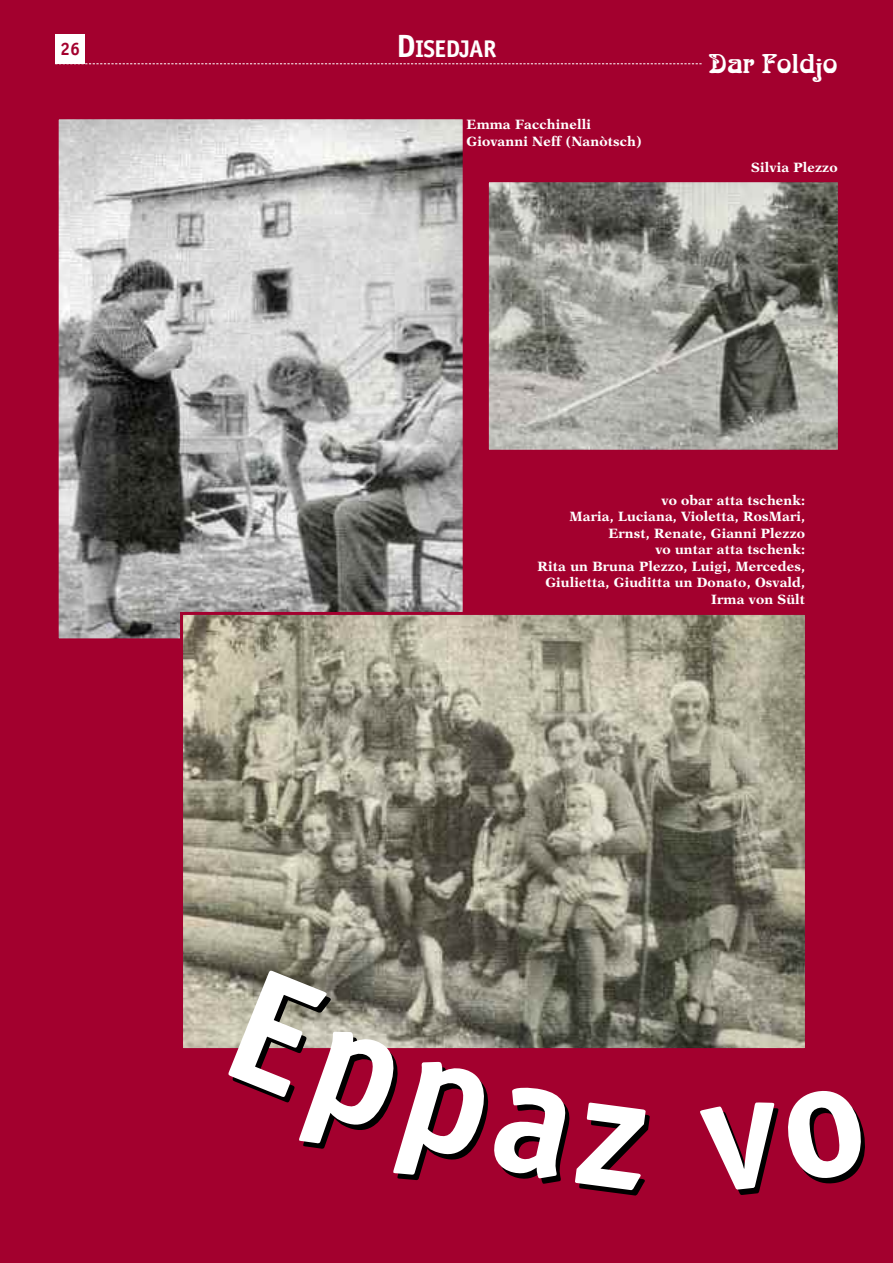
<style>
.page{position:relative;width:893px;height:1263px;background:#a3002e}
.page>*{position:absolute;margin:0;border:0;box-sizing:border-box;transform-origin:0 0}
.t1{font:26.55px "Arnold Boecklin";color:#fff}
.t2{font:700 24.15px "Officina Sans";letter-spacing:-.02em;color:#fff}
.t3{font:700 18px "Officina Sans";color:#a3002e}
.t4{font:700 13.5px/16.5px "New Aster";letter-spacing:.01em;color:#fff;text-align:right}
.s1{font-size:32.25px}
</style>
<div class="page">
<img style="left:60px;top:120px;width:402px;height:517px">
<div style="left:56px;top:116px;width:410px;height:525px;border:3px solid #a3002e"></div>
<svg style="left:85px;top:63px;width:617px;height:1px"></svg>
<div style="left:55px;top:34px;width:30px;height:30px;background:#fff"></div>
<img style="left:184px;top:616px;width:620px;height:431px">
<div style="left:180px;top:612px;width:628px;height:439px;border:3px solid #a3002e"></div>
<img style="left:490px;top:183px;width:347px;height:266px">
<div style="left:486px;top:179px;width:355px;height:274px;border:3px solid #a3002e"></div>
<svg style="left:228px;top:970px;width:421px;height:81px;background:#857e72"></svg>
<h3 class="t3" style="left:60px;top:42px;width:22px">26</h3>
<h2 class="t2" style="left:396px;top:39px;width:102px"><span class="s1">D</span>ISEDJAR</h2>
<p class="t4" style="left:466px;top:118px;width:177px;text-align:left">Emma Facchinelli<br>Giovanni Neff (Nanòtsch)</p>
<h1 class="t1" style="left:709px;top:53px;width:130px">Dar Foldjo</h1>
<p class="t4" style="left:751px;top:160px;width:88px">Silvia Plezzo</p>
<p class="t4" style="left:538px;top:493px;width:269px">vo obar atta tschenk:<br>Maria, Luciana, Violetta, RosMari,<br>Ernst, Renate, Gianni Plezzo<br>vo untar atta tschenk:<br>Rita un Bruna Plezzo, Luigi, Mercedes,<br>Giulietta, Giuditta un Donato, Osvald,<br>Irma von Sült</p>
</div>
